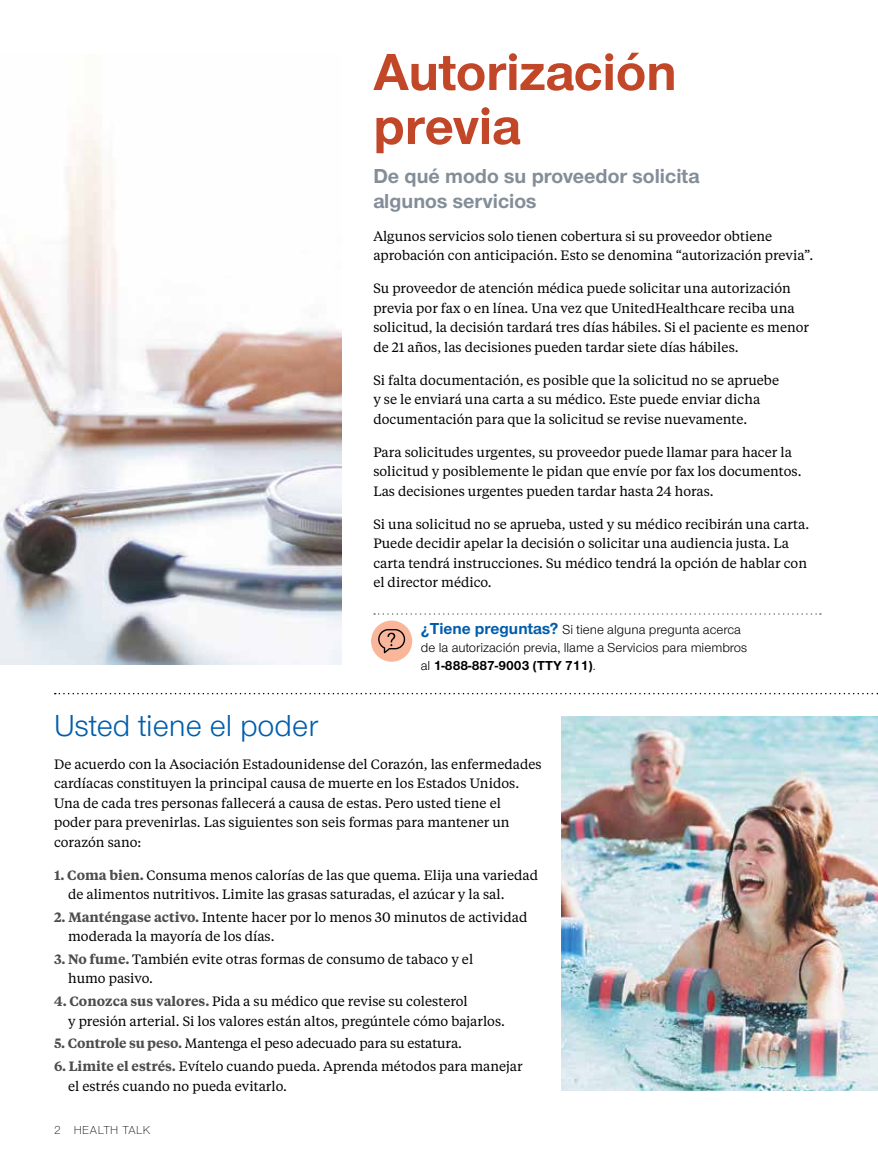
<style>
.page{position:relative;width:878px;height:1161px;background:#fff}
.page>*{position:absolute;margin:0;border:0;box-sizing:border-box;transform-origin:0 0}
.t1{font:700 54px/54px "UHC Sans";color:#c24628}
.t2{font:31.5px "UHC Sans";color:#005dac}
.t3{font:700 21px/25.2px "UHC Sans";color:#838e98}
.t4{font:13.5px/19.5px "UHC Serif Text";color:#000}
.t5{font:13.5px/18px "UHC Sans";color:#000}
.t6{font:300 12px "UHC Sans";letter-spacing:.04em;color:#000}
.s1{font-weight:700;font-size:16.5px;color:#005dac}
.s2{font-weight:700}
.s3{font-weight:600;color:#4d4d4d}
</style>
<div class="page">
<img style="left:0;top:131px;width:341px;height:533px">
<img style="left:561px;top:716px;width:317px;height:375px">
<svg style="left:55px;top:693px;width:823px;height:1px"></svg>
<svg style="left:374px;top:613px;width:446px;height:2px"></svg>
<div style="left:371px;top:621px;width:41px;height:41px;background:#fab69a;border-radius:50%"></div>
<svg style="left:378px;top:629px;width:27px;height:24px"></svg>
<h1 class="t1" style="left:373px;top:43px;width:305px">Autorización previa</h1>
<h3 class="t3" style="left:373px;top:162px;width:327px">De qué modo su proveedor solicita algunos servicios</h3>
<p class="t4" style="left:373px;top:226px;width:441px">Algunos servicios solo tienen cobertura si su proveedor obtiene aprobación con anticipación. Esto se denomina “autorización previa”.</p>
<p class="t4" style="left:373px;top:278px;width:437px">Su proveedor de atención médica puede solicitar una autorización previa por fax o en línea. Una vez que UnitedHealthcare reciba una solicitud, la decisión tardará tres días hábiles. Si el paciente es menor de 21 años, las decisiones pueden tardar siete días hábiles.</p>
<p class="t4" style="left:373px;top:370px;width:407px">Si falta documentación, es posible que la solicitud no se apruebe y se le enviará una carta a su médico. Este puede enviar dicha documentación para que la solicitud se revise nuevamente.</p>
<p class="t4" style="left:373px;top:442px;width:430px">Para solicitudes urgentes, su proveedor puede llamar para hacer la solicitud y posiblemente le pidan que envíe por fax los documentos.<br>Las decisiones urgentes pueden tardar hasta 24 horas.</p>
<p class="t4" style="left:373px;top:514px;width:437px">Si una solicitud no se aprueba, usted y su médico recibirán una carta.<br>Puede decidir apelar la decisión o solicitar una audiencia justa. La carta tendrá instrucciones. Su médico tendrá la opción de hablar con el director médico.</p>
<p class="t5" style="left:421px;top:620px;width:328px"><span class="s1">¿Tiene preguntas?</span> Si tiene alguna pregunta acerca de la autorización previa, llame a Servicios para miembros al <span class="s2">1-888-887-9003 (TTY 711)</span>.</p>
<h2 class="t2" style="left:54px;top:705px;width:265px">Usted tiene el poder</h2>
<p class="t4" style="left:54px;top:753px;width:489px">De acuerdo con la Asociación Estadounidense del Corazón, las enfermedades cardíacas constituyen la principal causa de muerte en los Estados Unidos.<br>Una de cada tres personas fallecerá a causa de estas. Pero usted tiene el<br>poder para prevenirlas. Las siguientes son seis formas para mantener un corazón sano:</p>
<p class="t4" style="left:68px;top:864px;width:471px;text-indent:-14px"><span class="s3">1. Coma bien.</span> Consuma menos calorías de las que quema. Elija una variedad de alimentos nutritivos. Limite las grasas saturadas, el azúcar y la sal.</p>
<p class="t4" style="left:68px;top:907px;width:461px;text-indent:-14px"><span class="s3">2. Manténgase activo.</span> Intente hacer por lo menos 30 minutos de actividad moderada la mayoría de los días.</p>
<p class="t4" style="left:68px;top:949px;width:406px;text-indent:-14px"><span class="s3">3. No fume.</span> También evite otras formas de consumo de tabaco y el humo pasivo.</p>
<p class="t4" style="left:68px;top:991px;width:438px;text-indent:-14px"><span class="s3">4. Conozca sus valores.</span> Pida a su médico que revise su colesterol<br>y presión arterial. Si los valores están altos, pregúntele cómo bajarlos.</p>
<p class="t4" style="left:54px;top:1033px;width:409px"><span class="s3">5. Controle su peso.</span> Mantenga el peso adecuado para su estatura.</p>
<p class="t4" style="left:68px;top:1056px;width:456px;text-indent:-14px"><span class="s3">6. Limite el estrés.</span> Evítelo cuando pueda. Aprenda métodos para manejar el estrés cuando no pueda evitarlo.</p>
<p class="t6" style="left:54px;top:1122px;width:98px">2 HEALTH TALK</p>
</div>
